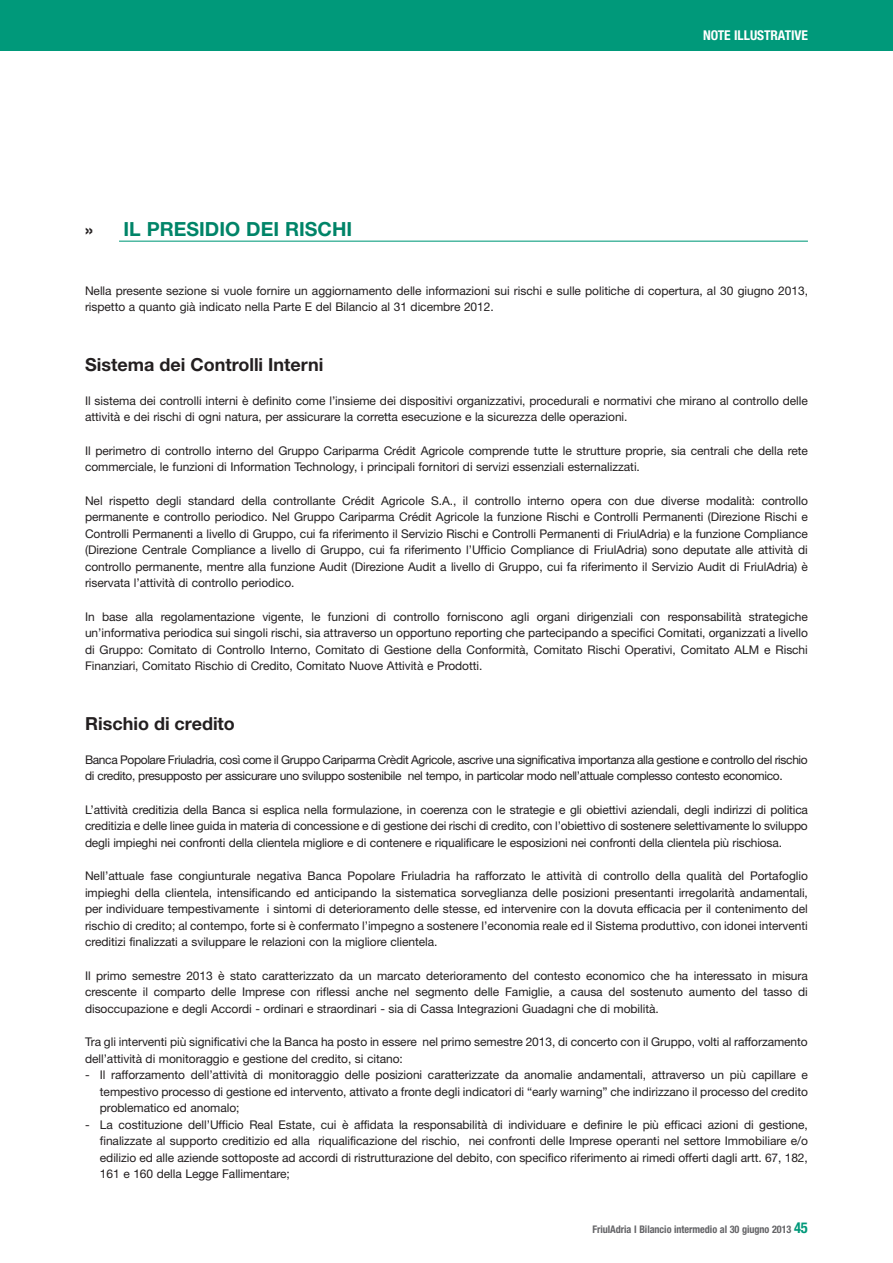
<style>
.page{position:relative;width:893px;height:1263px;background:#fff}
.page>*{position:absolute;margin:0;border:0;box-sizing:border-box;transform-origin:0 0}
.t1{font:700 19.5px "Helvetica Neue";color:#008468}
.titoli{font:700 18px "Helvetica Neue";color:#231f20}
.t2{font:700 condensed 13.5px "Helvetica Neue";letter-spacing:-.005em;color:#fff}
.testo{font:12px/16.5px "Helvetica Neue";letter-spacing:-.005em;color:#231f20;text-align:justify}
.testo-2{font:12px/16.5px "Helvetica Neue";letter-spacing:-.03em;color:#231f20}
.t3{font:700 condensed 10.5px "Helvetica Neue";letter-spacing:-.005em;color:#636366}
.s1{font-size:18px;color:#231f20}
.s2{font-size:15px;color:#00997a}
</style>
<div class="page">
<div style="left:0;top:0;width:893px;height:51px;background:#00997a"></div>
<hr style="left:119px;top:241px;width:689px;height:1px;background:#00997a">
<p class="t1" style="left:85px;top:217px;width:269px"><span class="s1">»</span> IL PRESIDIO DEI RISCHI</p>
<p class="t2" style="left:703px;top:27px;width:106px">NOTE ILLUSTRATIVE</p>
<p class="testo" style="left:85px;top:282px;width:724px">Nella presente sezione si vuole fornire un aggiornamento delle informazioni sui rischi e sulle politiche di copertura, al 30 giugno 2013, rispetto a quanto già indicato nella Parte E del Bilancio al 31 dicembre 2012.</p>
<p class="titoli" style="left:85px;top:354px;width:240px">Sistema dei Controlli Interni</p>
<p class="testo" style="left:85px;top:392px;width:724px">Il sistema dei controlli interni è definito come l’insieme dei dispositivi organizzativi, procedurali e normativi che mirano al controllo delle attività e dei rischi di ogni natura, per assicurare la corretta esecuzione e la sicurezza delle operazioni.</p>
<p class="testo" style="left:85px;top:442px;width:724px">Il perimetro di controllo interno del Gruppo Cariparma Crédit Agricole comprende tutte le strutture proprie, sia centrali che della rete commerciale, le funzioni di Information Technology, i principali fornitori di servizi essenziali esternalizzati.</p>
<p class="testo" style="left:85px;top:492px;width:724px">Nel rispetto degli standard della controllante Crédit Agricole S.A., il controllo interno opera con due diverse modalità: controllo permanente e controllo periodico. Nel Gruppo Cariparma Crédit Agricole la funzione Rischi e Controlli Permanenti (Direzione Rischi e Controlli Permanenti a livello di Gruppo, cui fa riferimento il Servizio Rischi e Controlli Permanenti di FriulAdria) e la funzione Compliance (Direzione Centrale Compliance a livello di Gruppo, cui fa riferimento l’Ufficio Compliance di FriulAdria) sono deputate alle attività di controllo permanente, mentre alla funzione Audit (Direzione Audit a livello di Gruppo, cui fa riferimento il Servizio Audit di FriulAdria) è riservata l’attività di controllo periodico.</p>
<p class="testo" style="left:85px;top:608px;width:724px">In base alla regolamentazione vigente, le funzioni di controllo forniscono agli organi dirigenziali con responsabilità strategiche un’informativa periodica sui singoli rischi, sia attraverso un opportuno reporting che partecipando a specifici Comitati, organizzati a livello di Gruppo: Comitato di Controllo Interno, Comitato di Gestione della Conformità, Comitato Rischi Operativi, Comitato ALM e Rischi Finanziari, Comitato Rischio di Credito, Comitato Nuove Attività e Prodotti.</p>
<p class="titoli" style="left:85px;top:713px;width:151px">Rischio di credito</p>
<p class="testo-2" style="left:85px;top:751px;width:724px">Banca Popolare Friuladria, così come il Gruppo Cariparma Crèdit Agricole, ascrive una significativa importanza alla gestione e controllo del rischio di credito, presupposto per assicurare uno sviluppo sostenibile nel tempo, in particolar modo nell’attuale complesso contesto economico.</p>
<p class="testo" style="left:85px;top:801px;width:724px">L’attività creditizia della Banca si esplica nella formulazione, in coerenza con le strategie e gli obiettivi aziendali, degli indirizzi di politica creditizia e delle linee guida in materia di concessione e di gestione dei rischi di credito, con l’obiettivo di sostenere selettivamente lo sviluppo degli impieghi nei confronti della clientela migliore e di contenere e riqualificare le esposizioni nei confronti della clientela più rischiosa.</p>
<p class="testo" style="left:85px;top:867px;width:724px">Nell’attuale fase congiunturale negativa Banca Popolare Friuladria ha rafforzato le attività di controllo della qualità del Portafoglio impieghi della clientela, intensificando ed anticipando la sistematica sorveglianza delle posizioni presentanti irregolarità andamentali, per individuare tempestivamente i sintomi di deterioramento delle stesse, ed intervenire con la dovuta efficacia per il contenimento del rischio di credito; al contempo, forte si è confermato l’impegno a sostenere l’economia reale ed il Sistema produttivo, con idonei interventi creditizi finalizzati a sviluppare le relazioni con la migliore clientela.</p>
<p class="testo" style="left:85px;top:967px;width:724px">Il primo semestre 2013 è stato caratterizzato da un marcato deterioramento del contesto economico che ha interessato in misura crescente il comparto delle Imprese con riflessi anche nel segmento delle Famiglie, a causa del sostenuto aumento del tasso di disoccupazione e degli Accordi - ordinari e straordinari - sia di Cassa Integrazioni Guadagni che di mobilità.</p>
<p class="testo" style="left:85px;top:1033px;width:724px">Tra gli interventi più significativi che la Banca ha posto in essere nel primo semestre 2013, di concerto con il Gruppo, volti al rafforzamento dell’attività di monitoraggio e gestione del credito, si citano:</p>
<p class="testo" style="left:85px;top:1066px;width:724px">- Il rafforzamento dell’attività di monitoraggio delle posizioni caratterizzate da anomalie andamentali, attraverso un più capillare e</p>
<p class="testo" style="left:100px;top:1083px;width:709px">tempestivo processo di gestione ed intervento, attivato a fronte degli indicatori di “early warning” che indirizzano il processo del credito</p>
<p class="testo" style="left:100px;top:1099px;width:141px">problematico ed anomalo;</p>
<p class="testo" style="left:85px;top:1116px;width:724px">- La costituzione dell’Ufficio Real Estate, cui è affidata la responsabilità di individuare e definire le più efficaci azioni di gestione,</p>
<p class="testo" style="left:100px;top:1132px;width:710px">finalizzate al supporto creditizio ed alla riqualificazione del rischio, nei confronti delle Imprese operanti nel settore Immobiliare e/o</p>
<p class="testo" style="left:100px;top:1149px;width:709px">edilizio ed alle aziende sottoposte ad accordi di ristrutturazione del debito, con specifico riferimento ai rimedi offerti dagli artt. 67, 182,</p>
<p class="testo" style="left:100px;top:1165px;width:191px">161 e 160 della Legge Fallimentare;</p>
<p class="t3" style="left:592px;top:1223px;width:217px">FriulAdria I Bilancio intermedio al 30 giugno 2013 <span class="s2">45</span></p>
</div>
